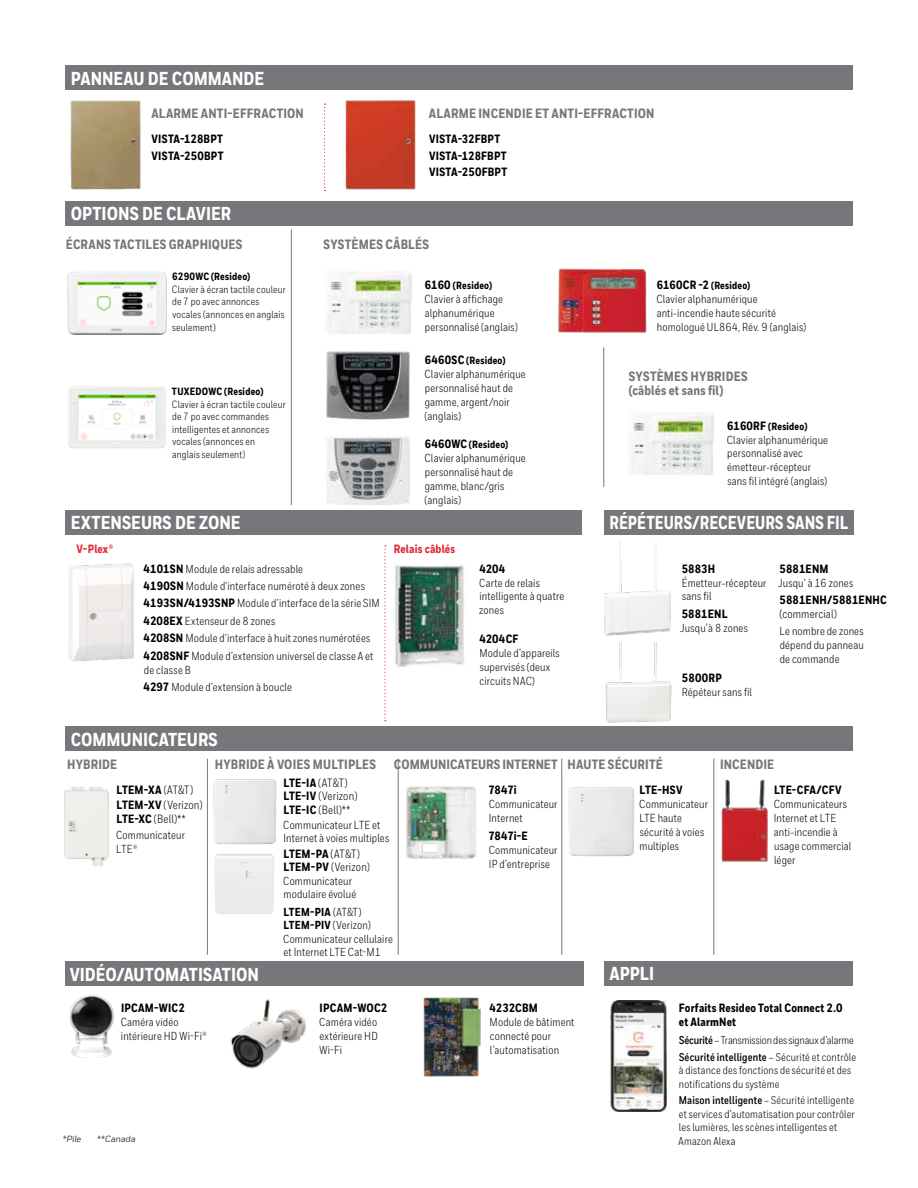
<style>
.page{position:relative;width:918px;height:1188px;background:#fff}
.page>*{position:absolute;margin:0;border:0;box-sizing:border-box;transform-origin:0 0}
.t1{font:800 18.75px "Honeywell Cond";color:#fff}
.t2{font:800 18.75px "Honeywell Cond";color:#fff;scale:.92 1}
.t3{font:800 13.5px/14.2px "Honeywell Cond";letter-spacing:.015em;color:#76777a}
.t4{font:800 12px/16.5px "Honeywell Cond";letter-spacing:.015em;color:#000}
.t5{font:12px/13.5px "Honeywell Cond";letter-spacing:.015em;color:#000}
.t6{font:800 12px "Honeywell Cond";letter-spacing:.015em;color:#e02836}
.t7{font:11.7px/14px "Honeywell Cond";letter-spacing:.015em;color:#000}
.t8{font:11.25px/13.5px "Honeywell Cond";letter-spacing:.015em;color:#000}
.t9{font:11.25px/16.5px "Honeywell Cond";letter-spacing:-.01em;color:#000}
.t10{font:10.5px/12.6px "Honeywell Cond";letter-spacing:.02em;color:#000}
.t11{font:800 10.5px "Honeywell Cond";letter-spacing:.02em;color:#000}
.t12{font:italic 500 9px "Honeywell Sans";letter-spacing:-.03em;color:#414042}
.s1{font-size:12px}
.s2{font-weight:800;font-size:12px}
.s3{font-weight:800}
.s4{font-weight:700}
</style>
<div class="page">
<img style="left:70px;top:100px;width:71px;height:90px">
<img style="left:346px;top:100px;width:70px;height:90px">
<svg style="left:324px;top:104px;width:2px;height:87px"></svg>
<div style="left:65px;top:201px;width:788px;height:25px;background:#76777a"></div>
<hr style="left:603px;top:347px;width:1px;height:140px;background:#76777a">
<hr style="left:291px;top:229px;width:1px;height:276px;background:#76777a">
<img style="left:558px;top:268px;width:89px;height:65px">
<img style="left:67px;top:271px;width:100px;height:64px">
<img style="left:68px;top:386px;width:98px;height:62px">
<img style="left:328px;top:270px;width:84px;height:64px">
<img style="left:631px;top:411px;width:83px;height:64px">
<img style="left:326px;top:350px;width:85px;height:69px">
<img style="left:326px;top:436px;width:84px;height:69px">
<div style="left:65px;top:65px;width:788px;height:25px;background:#76777a"></div>
<img style="left:611px;top:1000px;width:56px;height:112px">
<div style="left:604px;top:961px;width:249px;height:25px;background:#76777a"></div>
<div style="left:65px;top:727px;width:788px;height:24px;background:#76777a"></div>
<div style="left:65px;top:961px;width:519px;height:25px;background:#76777a"></div>
<div style="left:65px;top:510px;width:517px;height:25px;background:#76777a"></div>
<div style="left:604px;top:510px;width:250px;height:25px;background:#76777a"></div>
<img style="left:604px;top:542px;width:67px;height:94px">
<img style="left:605px;top:642px;width:67px;height:81px">
<img style="left:394px;top:563px;width:70px;height:104px">
<img style="left:69px;top:563px;width:65px;height:99px">
<img style="left:423px;top:997px;width:58px;height:80px">
<img style="left:230px;top:999px;width:77px;height:70px">
<img style="left:70px;top:995px;width:44px;height:63px">
<svg style="left:384px;top:545px;width:2px;height:176px"></svg>
<img style="left:64px;top:786px;width:45px;height:80px">
<img style="left:213px;top:779px;width:64px;height:65px">
<div style="left:215px;top:854px;width:59px;height:60px;background:#ececeb"></div>
<img style="left:568px;top:787px;width:67px;height:69px">
<img style="left:721px;top:779px;width:47px;height:83px">
<img style="left:406px;top:786px;width:70px;height:73px">
<hr style="left:207px;top:759px;width:1px;height:196px;background:#76777a">
<hr style="left:398px;top:759px;width:1px;height:196px;background:#76777a">
<hr style="left:713px;top:759px;width:1px;height:196px;background:#76777a">
<hr style="left:561px;top:759px;width:1px;height:196px;background:#76777a">
<h1 class="t1" style="left:71px;top:67px;width:195px">PANNEAU DE COMMANDE</h1>
<p class="t3" style="left:151px;top:107px;width:154px">ALARME ANTI-EFFRACTION</p>
<p class="t4" style="left:152px;top:131px;width:74px">VISTA-128BPT<br>VISTA-250BPT</p>
<p class="t3" style="left:429px;top:107px;width:227px">ALARME INCENDIE ET ANTI-EFFRACTION</p>
<p class="t4" style="left:429px;top:131px;width:80px">VISTA-32FBPT<br>VISTA-128FBPT<br>VISTA-250FBPT</p>
<h1 class="t1" style="left:71px;top:203px;width:162px">OPTIONS DE CLAVIER</h1>
<p class="t3" style="left:66px;top:238px;width:178px">ÉCRANS TACTILES GRAPHIQUES</p>
<p class="t3" style="left:324px;top:238px;width:107px">SYSTÈMES CÂBLÉS</p>
<p class="t11" style="left:172px;top:270px;width:80px">6290WC (Resideo)</p>
<p class="t10" style="left:172px;top:283px;width:115px">Clavier à écran tactile couleur de 7 po avec annonces vocales (annonces en anglais seulement)</p>
<p class="t11" style="left:172px;top:385px;width:93px">TUXEDOWC (Resideo)</p>
<p class="t10" style="left:172px;top:398px;width:115px">Clavier à écran tactile couleur de 7 po avec commandes intelligentes et annonces vocales (annonces en<br>anglais seulement)</p>
<h1 class="t1" style="left:71px;top:511px;width:171px">EXTENSEURS DE ZONE</h1>
<p class="t11" style="left:425px;top:279px;width:69px"><span class="s1">6160</span> (Resideo)</p>
<p class="t7" style="left:425px;top:292px;width:95px">Clavier à affichage alphanumérique personnalisé (anglais)</p>
<p class="t11" style="left:425px;top:354px;width:82px"><span class="s1">6460SC</span> (Resideo)</p>
<p class="t7" style="left:425px;top:367px;width:103px">Clavier alphanumérique personnalisé haut de gamme, argent/noir (anglais)</p>
<p class="t11" style="left:425px;top:438px;width:85px"><span class="s1">6460WC</span> (Resideo)</p>
<p class="t7" style="left:425px;top:451px;width:103px">Clavier alphanumérique personnalisé haut de gamme, blanc/gris (anglais)</p>
<p class="t6" style="left:76px;top:542px;width:38px">V-Plex®</p>
<p class="t6" style="left:394px;top:542px;width:63px">Relais câblés</p>
<p class="t7" style="left:144px;top:560px;width:238px;line-height:17.4px"><span class="s2">4101SN</span> Module de relais adressable<br><span class="s2">4190SN</span> Module d'interface numéroté à deux zones <span class="s2">4193SN/4193SNP</span> Module d’interface de la série SIM <span class="s2">4208EX</span> Extenseur de 8 zones<br><span class="s2">4208SN</span> Module d'interface à huit zones numérotées <span class="s2">4208SNF</span> Module d’extension universel de classe A et</p>
<p class="t7" style="left:144px;top:661px;width:150px;line-height:17.4px">de classe B<br><span class="s2">4297</span> Module d’extension à boucle</p>
<h1 class="t1" style="left:71px;top:728px;width:149px">COMMUNICATEURS</h1>
<p class="t4" style="left:479px;top:561px;width:28px">4204</p>
<p class="t7" style="left:479px;top:576px;width:87px">Carte de relais intelligente à quatre zones</p>
<p class="t4" style="left:479px;top:631px;width:40px">4204CF</p>
<p class="t7" style="left:479px;top:646px;width:82px">Module d’appareils supervisés (deux circuits NAC)</p>
<p class="t11" style="left:657px;top:279px;width:95px"><span class="s1">6160CR -2</span> (Resideo)</p>
<p class="t7" style="left:657px;top:292px;width:151px">Clavier alphanumérique anti‑incendie haute sécurité homologué UL864, Rév. 9 (anglais)</p>
<p class="t3" style="left:629px;top:369px;width:120px">SYSTÈMES HYBRIDES (câblés et sans fil)</p>
<p class="t11" style="left:727px;top:420px;width:82px"><span class="s1">6160RF</span> (Resideo)</p>
<p class="t7" style="left:727px;top:433px;width:103px">Clavier alphanumérique personnalisé avec émetteur‑récepteur sans fil intégré (anglais)</p>
<h1 class="t2" style="left:609px;top:511px;width:261px">RÉPÉTEURS/RECEVEURS SANS FIL</h1>
<p class="t4" style="left:682px;top:561px;width:35px">5883H</p>
<p class="t7" style="left:682px;top:576px;width:86px">Émetteur-récepteur sans fil</p>
<p class="t4" style="left:682px;top:606px;width:47px">5881ENL</p>
<p class="t7" style="left:680px;top:621px;width:69px">Jusqu’à 8 zones</p>
<p class="t4" style="left:682px;top:670px;width:41px">5800RP</p>
<p class="t7" style="left:682px;top:685px;width:71px">Répéteur sans fil</p>
<p class="t4" style="left:780px;top:561px;width:50px">5881ENM</p>
<p class="t7" style="left:778px;top:576px;width:77px">Jusqu’ à 16 zones</p>
<p class="t4" style="left:780px;top:592px;width:109px">5881ENH/5881ENHC</p>
<p class="t5" style="left:779px;top:607px;width:59px">(commercial)</p>
<p class="t7" style="left:780px;top:624px;width:86px;text-align:justify">Le nombre de zones dépend du panneau de commande</p>
<p class="t3" style="left:67px;top:758px;width:52px">HYBRIDE</p>
<p class="t3" style="left:215px;top:758px;width:163px">HYBRIDE À VOIES MULTIPLES</p>
<p class="t3" style="left:394px;top:758px;width:270px">COMMUNICATEURS INTERNET HAUTE SÉCURITÉ</p>
<p class="t3" style="left:720px;top:758px;width:56px">INCENDIE</p>
<p class="t5" style="left:117px;top:783px;width:88px;line-height:14.4px"><span class="s3">LTEM-XA</span> (AT&amp;T)<br><span class="s3">LTEM-XV</span> (Verizon)<br><span class="s3">LTE-XC</span> (Bell)**</p>
<p class="t7" style="left:116px;top:828px;width:70px">Communicateur<br>LTE®</p>
<p class="t5" style="left:284px;top:776px;width:75px"><span class="s3">LTE-IA</span> (AT&amp;T)<br><span class="s3">LTE-IV</span> (Verizon)<br><span class="s3">LTE-IC</span> (Bell)**</p>
<p class="t7" style="left:283px;top:818px;width:108px;line-height:13.5px">Communicateur LTE et<br>Internet à voies multiples</p>
<p class="t5" style="left:284px;top:847px;width:88px"><span class="s3">LTEM-PA</span> (AT&amp;T)<br><span class="s3">LTEM-PV</span> (Verizon)</p>
<p class="t7" style="left:283px;top:874px;width:74px;line-height:13.5px">Communicateur modulaire évolué</p>
<p class="t7" style="left:283px;top:905px;width:111px;line-height:13.5px"><span class="s3">LTEM-PIA</span> (AT&amp;T)<br><span class="s3">LTEM-PIV</span> (Verizon)<br>Communicateur cellulaire et Internet LTE Cat-M1</p>
<p class="t4" style="left:488px;top:782px;width:30px">7847i</p>
<p class="t7" style="left:489px;top:797px;width:70px">Communicateur<br>Internet</p>
<p class="t4" style="left:488px;top:828px;width:41px">7847i-E</p>
<p class="t7" style="left:489px;top:843px;width:70px">Communicateur<br>IP d’entreprise</p>
<p class="t4" style="left:640px;top:782px;width:44px">LTE-HSV</p>
<p class="t7" style="left:639px;top:797px;width:70px">Communicateur<br>LTE haute sécurité à voies multiples</p>
<p class="t4" style="left:774px;top:782px;width:69px">LTE-CFA/CFV</p>
<p class="t7" style="left:774px;top:797px;width:79px">Communicateurs<br>Internet et LTE anti-incendie à usage commercial léger</p>
<h1 class="t1" style="left:70px;top:963px;width:191px">VIDÉO/AUTOMATISATION</h1>
<p class="t4" style="left:121px;top:1000px;width:65px">IPCAM-WIC2</p>
<p class="t7" style="left:121px;top:1015px;width:87px">Caméra vidéo intérieure HD Wi-Fi®</p>
<p class="t12" style="left:63px;top:1133px;width:20px">*Pile</p>
<p class="t12" style="left:97px;top:1133px;width:40px">**Canada</p>
<p class="t4" style="left:320px;top:1000px;width:69px">IPCAM-WOC2</p>
<p class="t7" style="left:319px;top:1015px;width:60px;text-align:justify">Caméra vidéo extérieure HD Wi-Fi</p>
<p class="t4" style="left:490px;top:1000px;width:50px">4232CBM</p>
<p class="t7" style="left:490px;top:1015px;width:86px">Module de bâtiment connecté pour l’automatisation</p>
<h1 class="t1" style="left:609px;top:962px;width:46px">APPLI</h1>
<p class="t4" style="left:679px;top:1001px;width:165px;line-height:14.4px">Forfaits Resideo Total Connect 2.0 et AlarmNet</p>
<p class="t9" style="left:679px;top:1032px;width:178px"><span class="s4">Sécurité</span> – Transmission des signaux d’alarme<br><span class="s4">Sécurité intelligente</span> – Sécurité et contrôle</p>
<p class="t8" style="left:679px;top:1064px;width:174px">à distance des fonctions de sécurité et des notifications du système</p>
<p class="t8" style="left:678px;top:1094px;width:178px"><span class="s4">Maison intelligente</span> – Sécurité intelligente et services d’automatisation pour contrôler les lumières, les scènes intelligentes et Amazon Alexa</p>
</div>
